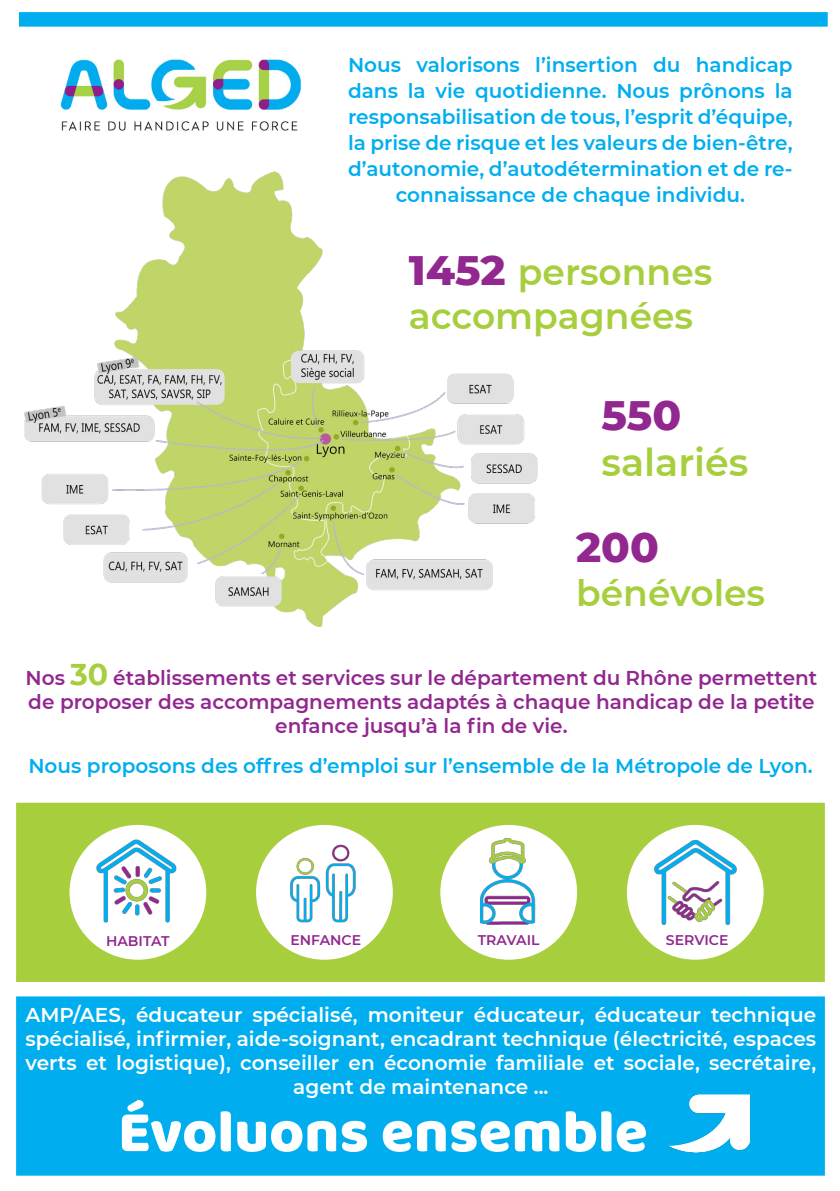
<style>
.page{position:relative;width:840px;height:1191px;background:#fff}
.page>*{position:absolute;margin:0;border:0;box-sizing:border-box;transform-origin:0 0}
.t1{font:60px "Baloo Bhaijaan";color:#fff}
.t2{font:800 42px "Montserrat";color:#91278f}
.t3{font:600 38px "Montserrat";color:#a7ce3d}
.t4{font:600 36px/43.2px "Montserrat";color:#a7ce3d}
.t5{font:600 20px/26px "Montserrat";color:#00aeef;text-align:center}
.t6{font:600 20px/24px "Montserrat";color:#fff;text-align:center}
.t7{font:600 20px/24px "Montserrat";color:#91278f;text-align:center}
.t8{font:600 14px "Montserrat";color:#91278f}
.s1{font-weight:800;font-size:42px;color:#91278f}
.s2{font-weight:700;font-size:30px;color:#a7ce3d}
</style>
<div class="page">
<div style="left:16px;top:996px;width:808px;height:179px;background:#00aeef;border:2px solid #00aeef"></div>
<div style="left:16px;top:802px;width:808px;height:180px;background:#a7ce3d;border:2px solid #a7ce3d"></div>
<div style="left:19px;top:12px;width:808px;height:15px;background:#00aeef;border:2px solid #00aeef"></div>
<img style="left:60px;top:59px;width:241px;height:72px">
<img style="left:668px;top:1094px;width:81px;height:58px">
<img style="left:24px;top:171px;width:514px;height:456px">
<div style="left:440px;top:825px;width:136px;height:134px;background:#fff;border-radius:50%"></div>
<div style="left:626px;top:825px;width:137px;height:134px;background:#fff;border-radius:50%"></div>
<div style="left:69px;top:825px;width:137px;height:134px;background:#fff;border-radius:50%"></div>
<div style="left:256px;top:825px;width:136px;height:134px;background:#fff;border-radius:50%"></div>
<img style="left:475px;top:825px;width:65px;height:100px">
<img style="left:290px;top:844px;width:66px;height:79px">
<img style="left:649px;top:834px;width:90px;height:91px">
<img style="left:96px;top:835px;width:82px;height:88px">
<p class="t5" style="left:348px;top:51px;width:446px">Nous valorisons l’insertion du handicap dans la vie quotidienne. Nous prônons la responsabilisation de tous, l’esprit d’équipe, la prise de risque et les valeurs de bien-être, d’autonomie, d’autodétermination et de re&shy;connaissance de chaque individu.</p>
<h3 class="t4" style="left:408px;top:249px;width:305px"><span class="s1">1452</span> personnes accompagnées</h3>
<h2 class="t2" style="left:601px;top:384px;width:81px">550</h2>
<h3 class="t3" style="left:601px;top:435px;width:148px">salariés</h3>
<h2 class="t2" style="left:575px;top:517px;width:84px">200</h2>
<h3 class="t4" style="left:575px;top:569px;width:190px">bénévoles</h3>
<p class="t7" style="left:26px;top:665px;width:792px">Nos <span class="s2">30</span> établissements et services sur le département du Rhône permettent de proposer des accompagnements adaptés à chaque handicap de la petite enfance jusqu’à la fin de vie.</p>
<p class="t5" style="left:28px;top:752px;width:785px">Nous proposons des offres d’emploi sur l’ensemble de la Métropole de Lyon.</p>
<p class="t8" style="left:106px;top:930px;width:65px">HABITAT</p>
<p class="t8" style="left:290px;top:930px;width:72px">ENFANCE</p>
<p class="t8" style="left:477px;top:930px;width:63px">TRAVAIL</p>
<p class="t8" style="left:665px;top:930px;width:64px">SERVICE</p>
<p class="t6" style="left:26px;top:1001px;width:791px">AMP/AES, éducateur spécialisé, moniteur éducateur, éducateur technique spécialisé, infirmier, aide-soignant, encadrant technique (électricité, espaces verts et logistique), conseiller en économie familiale et sociale, secrétaire, agent de maintenance ...</p>
<h1 class="t1" style="left:118px;top:1088px;width:530px">Évoluons ensemble</h1>
</div>
